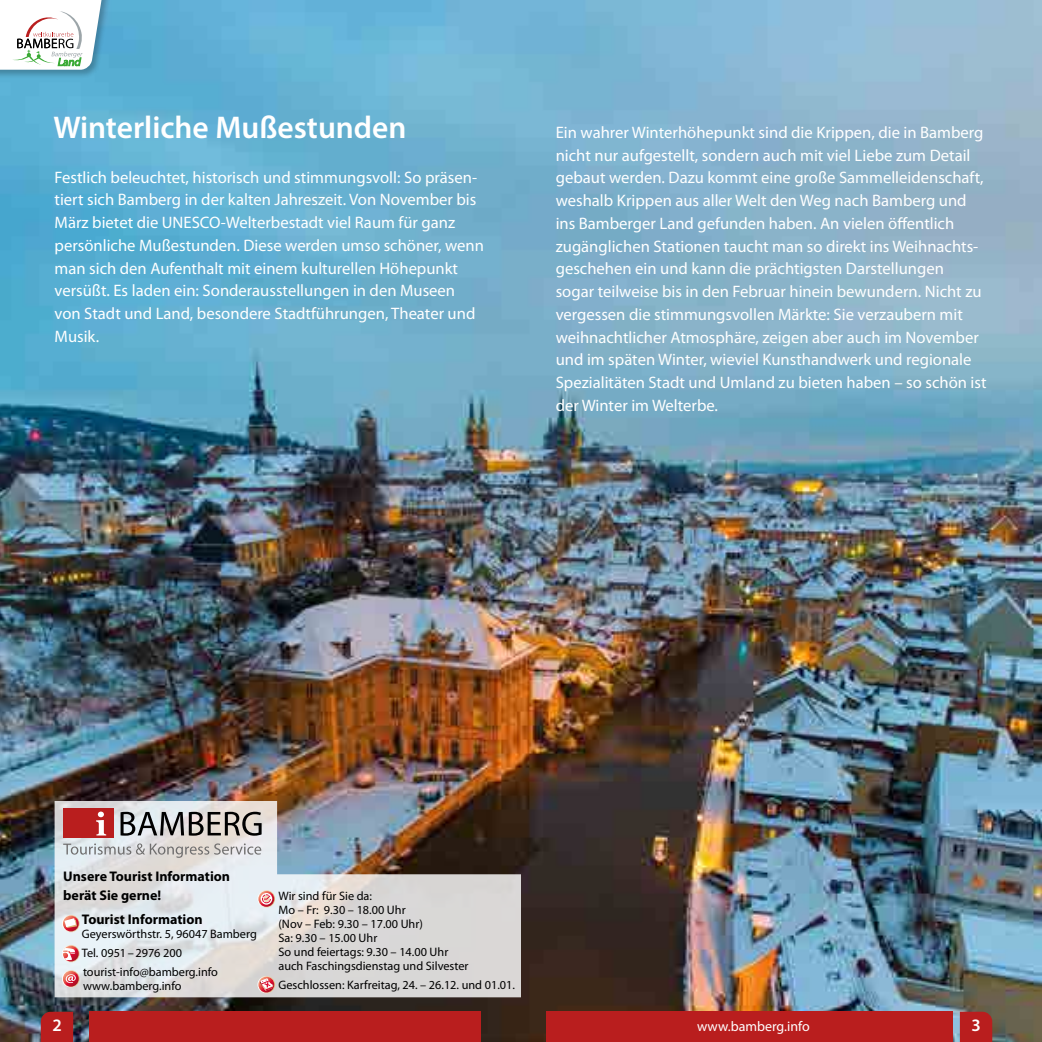
<style>
.page{position:relative;width:1042px;height:1042px;background:#fff}
.page>*{position:absolute;margin:0;border:0;box-sizing:border-box;transform-origin:0 0}
.t1{font:600 31.5px "Myriad Pro";color:#fff}
.t2{font:600 17.5px "Myriad Pro";color:#fff}
.t3{font:16.62px/22.8px "Myriad Pro";color:#fff}
.t4{font:700 14px/19.2px "Myriad Pro";color:#000}
.t5{font:14px "Myriad Pro";color:#fff}
.t6{font:12.25px/14px "Myriad Pro";color:#000}
</style>
<div class="page">
<img style="left:0;top:0;width:1042px;height:1042px">
<svg style="left:960px;top:1011px;width:32px;height:31px"></svg>
<div style="left:0;top:0;width:113px;height:78px;background:#000;opacity:.25"></div>
<svg style="left:0;top:0;width:105px;height:70px"></svg>
<div style="left:546px;top:1011px;width:406px;height:31px;background:#b91e1e"></div>
<svg style="left:55px;top:801px;width:466px;height:196px;background:#c3c2c2"></svg>
<svg style="left:62px;top:915px;width:17px;height:17px"></svg>
<svg style="left:62px;top:945px;width:17px;height:17px"></svg>
<svg style="left:62px;top:970px;width:17px;height:17px"></svg>
<svg style="left:257px;top:890px;width:18px;height:17px"></svg>
<svg style="left:257px;top:976px;width:18px;height:17px"></svg>
<svg style="left:121px;top:812px;width:141px;height:23px;background:#8e8c8b"></svg>
<svg style="left:63px;top:843px;width:198px;height:15px;background:#ccc"></svg>
<div style="left:63px;top:809px;width:50px;height:29px;background:#b91e1e"></div>
<svg style="left:96px;top:811px;width:10px;height:24px"></svg>
<svg style="left:41px;top:1011px;width:32px;height:31px"></svg>
<div style="left:89px;top:1011px;width:392px;height:31px;background:#b91e1e"></div>
<h1 class="t1" style="left:53px;top:108px;width:355px">Winterliche Mußestunden</h1>
<p class="t3" style="left:55px;top:165px;width:431px">Festlich beleuchtet, historisch und stimmungsvoll: So präsen&shy;tiert sich Bamberg in der kalten Jahreszeit. Von November bis März bietet die UNESCO-Welterbestadt viel Raum für ganz persönliche Mußestunden. Diese werden umso schöner, wenn man sich den Aufenthalt mit einem kulturellen Höhepunkt versüßt. Es laden ein: Sonderausstellungen in den Museen von Stadt und Land, besondere Stadtführungen, Theater und Musik.</p>
<p class="t3" style="left:556px;top:121px;width:432px">Ein wahrer Winterhöhepunkt sind die Krippen, die in Bamberg nicht nur aufgestellt, sondern auch mit viel Liebe zum Detail gebaut werden. Dazu kommt eine große Sammelleidenschaft, weshalb Krippen aus aller Welt den Weg nach Bamberg und ins Bamberger Land gefunden haben. An vielen öffentlich zugänglichen Stationen taucht man so direkt ins Weihnachts&shy;geschehen ein und kann die prächtigsten Darstellungen<br>sogar teilweise bis in den Februar hinein bewundern. Nicht zu vergessen die stimmungsvollen Märkte: Sie verzaubern mit weihnachtlicher Atmosphäre, zeigen aber auch im November und im späten Winter, wieviel Kunsthandwerk und regionale Spezialitäten Stadt und Umland zu bieten haben – so schön ist der Winter im Welterbe.</p>
<p class="t4" style="left:63px;top:866px;width:168px">Unsere Tourist Information berät Sie gerne!</p>
<p class="t2" style="left:52px;top:1014px;width:11px">2</p>
<p class="t4" style="left:82px;top:909px;width:122px">Tourist Information</p>
<p class="t6" style="left:82px;top:924px;width:176px;line-height:18.9px">Geyerswörthstr. 5, 96047 Bamberg<br>Tel. 0951–2976 200 tourist-info@bamberg.info</p>
<p class="t6" style="left:83px;top:979px;width:100px">www.bamberg.info</p>
<p class="t6" style="left:278px;top:888px;width:192px">Wir sind für Sie da:<br>Mo – Fr: 9.30 – 18.00 Uhr<br>(Nov – Feb: 9.30 – 17.00 Uhr)<br>Sa: 9.30 – 15.00 Uhr<br>So und feiertags: 9.30 – 14.00 Uhr auch Faschingsdienstag und Silvester</p>
<p class="t6" style="left:278px;top:977px;width:238px">Geschlossen: Karfreitag, 24. – 26.12. und 01.01.</p>
<p class="t5" style="left:697px;top:1017px;width:114px">www.bamberg.info</p>
<p class="t2" style="left:971px;top:1014px;width:11px">3</p>
</div>
